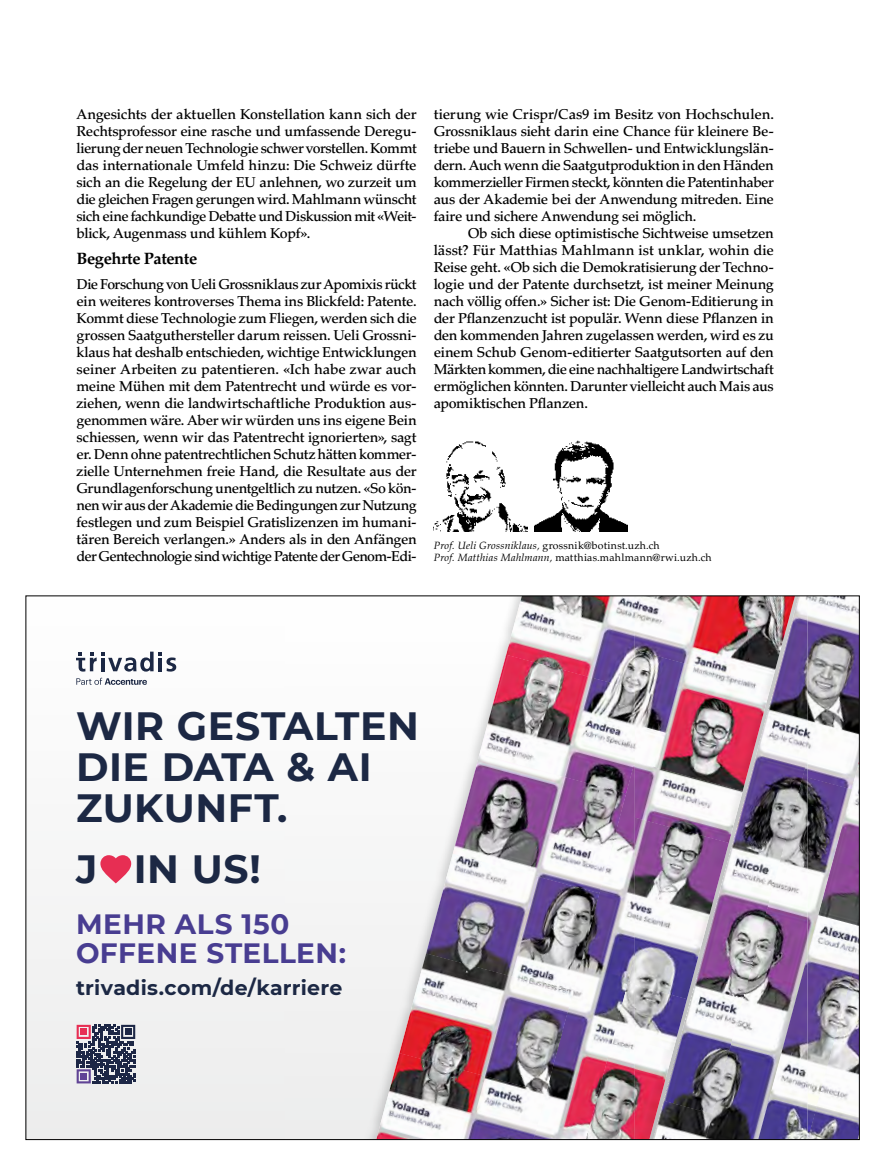
<style>
.page{position:relative;width:893px;height:1174px;background:#fff}
.page>*{position:absolute;margin:0;border:0;box-sizing:border-box;transform-origin:0 0}
.t1{font:700 39.45px/41.1px "Montserrat";letter-spacing:.015em;color:#1c2844}
.t2{font:700 27.9px/29.5px "Montserrat";letter-spacing:.02em;color:#483d91}
.t3{font:700 20.55px "Montserrat";letter-spacing:.015em;color:#1c2844}
.t4{font:700 16.5px "Palatino LT Std";letter-spacing:-.025em;color:#000}
.t5{font:500 14.25px/17px "Palatino LT Std";letter-spacing:-.03em;color:#000;text-align:justify}
.t6{font:10.5px/12.8px "Palatino LT Std";letter-spacing:.03em;color:#000}
.s1{font-style:italic}
</style>
<div class="page">
<img style="left:434px;top:441px;width:93px;height:90px">
<img style="left:534px;top:440px;width:94px;height:91px">
<div style="left:26px;top:596px;width:258px;height:543px;background:#f6f6f6"></div>
<img style="left:506px;top:597px;width:129px;height:57px">
<img style="left:479px;top:654px;width:156px;height:106px">
<img style="left:546px;top:760px;width:89px;height:378px">
<img style="left:453px;top:754px;width:173px;height:139px">
<img style="left:426px;top:853px;width:174px;height:140px">
<img style="left:586px;top:956px;width:49px;height:182px">
<img style="left:399px;top:953px;width:174px;height:139px">
<img style="left:376px;top:1053px;width:170px;height:85px">
<img style="left:635px;top:597px;width:28px;height:53px">
<img style="left:635px;top:650px;width:28px;height:111px">
<img style="left:635px;top:761px;width:28px;height:56px">
<img style="left:635px;top:817px;width:28px;height:168px">
<img style="left:635px;top:985px;width:28px;height:50px">
<img style="left:635px;top:1040px;width:28px;height:98px">
<img style="left:807px;top:597px;width:51px;height:163px">
<img style="left:807px;top:760px;width:51px;height:378px">
<img style="left:807px;top:777px;width:45px;height:178px">
<img style="left:808px;top:946px;width:50px;height:192px">
<img style="left:663px;top:597px;width:144px;height:503px">
<img style="left:705px;top:758px;width:102px;height:380px">
<img style="left:758px;top:956px;width:49px;height:182px">
<img style="left:653px;top:1100px;width:60px;height:38px">
<svg style="left:77px;top:1024px;width:58px;height:59px"></svg>
<svg style="left:76px;top:651px;width:100px;height:20px"></svg>
<svg style="left:76px;top:677px;width:71px;height:8px"></svg>
<svg style="left:100px;top:855px;width:31px;height:28px"></svg>
<p class="t5" style="left:77px;top:106px;width:342px">Angesichts der aktuellen Konstellation kann sich der Rechtsprofessor eine rasche und umfassende Deregu&shy;lierung der neuen Technologie schwer vorstellen. Kommt das internationale Umfeld hinzu: Die Schweiz dürfte sich an die Regelung der EU anlehnen, wo zurzeit um die gleichen Fragen gerungen wird. Mahlmann wünscht sich eine fachkundige Debatte und Diskussion mit «Weit&shy;blick, Augenmass und kühlem Kopf».</p>
<p class="t4" style="left:77px;top:248px;width:122px">Begehrte Patente</p>
<p class="t5" style="left:77px;top:276px;width:342px">Die Forschung von Ueli Grossniklaus zur Apomixis rückt ein weiteres kontroverses Thema ins Blickfeld: Patente.<br>Kommt diese Technologie zum Fliegen, werden sich die grossen Saatguthersteller darum reissen. Ueli Grossni&shy;klaus hat deshalb entschieden, wichtige Entwicklungen seiner Arbeiten zu patentieren. «Ich habe zwar auch meine Mühen mit dem Patentrecht und würde es vor&shy;ziehen, wenn die landwirtschaftliche Produktion aus&shy;genommen wäre. Aber wir würden uns ins eigene Bein schiessen, wenn wir das Patentrecht ignorierten», sagt er. Denn ohne patentrechtlichen Schutz hätten kommer&shy;zielle Unternehmen freie Hand, die Resultate aus der Grundlagenforschung unentgeltlich zu nutzen. «So kön&shy;nen wir aus der Akademie die Bedingungen zur Nutzung festlegen und zum Beispiel Gratislizenzen im humani&shy;tären Bereich verlangen.» Anders als in den Anfängen der Gentechnologie sind wichtige Patente der Genom-Edi-</p>
<p class="t5" style="left:434px;top:106px;width:342px">tierung wie Crispr/Cas9 im Besitz von Hochschulen.<br>Grossniklaus sieht darin eine Chance für kleinere Be&shy;triebe und Bauern in Schwellen- und Entwicklungslän&shy;dern. Auch wenn die Saatgutproduktion in den Händen kommerzieller Firmen steckt, könnten die Patentinhaber aus der Akademie bei der Anwendung mitreden. Eine faire und sichere Anwendung sei möglich.</p>
<p class="t5" style="left:434px;top:225px;width:342px;text-indent:34px">Ob sich diese optimistische Sichtweise umsetzen lässt? Für Matthias Mahlmann ist unklar, wohin die Reise geht. «Ob sich die Demokratisierung der Techno&shy;logie und der Patente durchsetzt, ist meiner Meinung nach völlig offen.» Sicher ist: Die Genom-Editierung in der Pflanzenzucht ist populär. Wenn diese Pflanzen in den kommenden Jahren zugelassen werden, wird es zu einem Schub Genom-editierter Saatgutsorten auf den Märkten kommen, die eine nachhaltigere Landwirtschaft ermöglichen könnten. Darunter vielleicht auch Mais aus apomiktischen Pflanzen.</p>
<p class="t6" style="left:434px;top:539px;width:279px"><span class="s1">Prof. Ueli Grossniklaus,</span> grossnik@botinst.uzh.ch<br><span class="s1">Prof. Matthias Mahlmann,</span> matthias.mahlmann@rwi.uzh.ch</p>
<h1 class="t1" style="left:76px;top:703px;width:345px">WIR GESTALTEN<br>DIE DATA &amp; AI<br>ZUKUNFT.</h1>
<h1 class="t1" style="left:76px;top:846px;width:186px">J IN US!</h1>
<h2 class="t2" style="left:76px;top:907px;width:272px">MEHR ALS 150<br>OFFENE STELLEN:</h2>
<h3 class="t3" style="left:76px;top:972px;width:268px">trivadis.com/de/karriere</h3>
</div>
